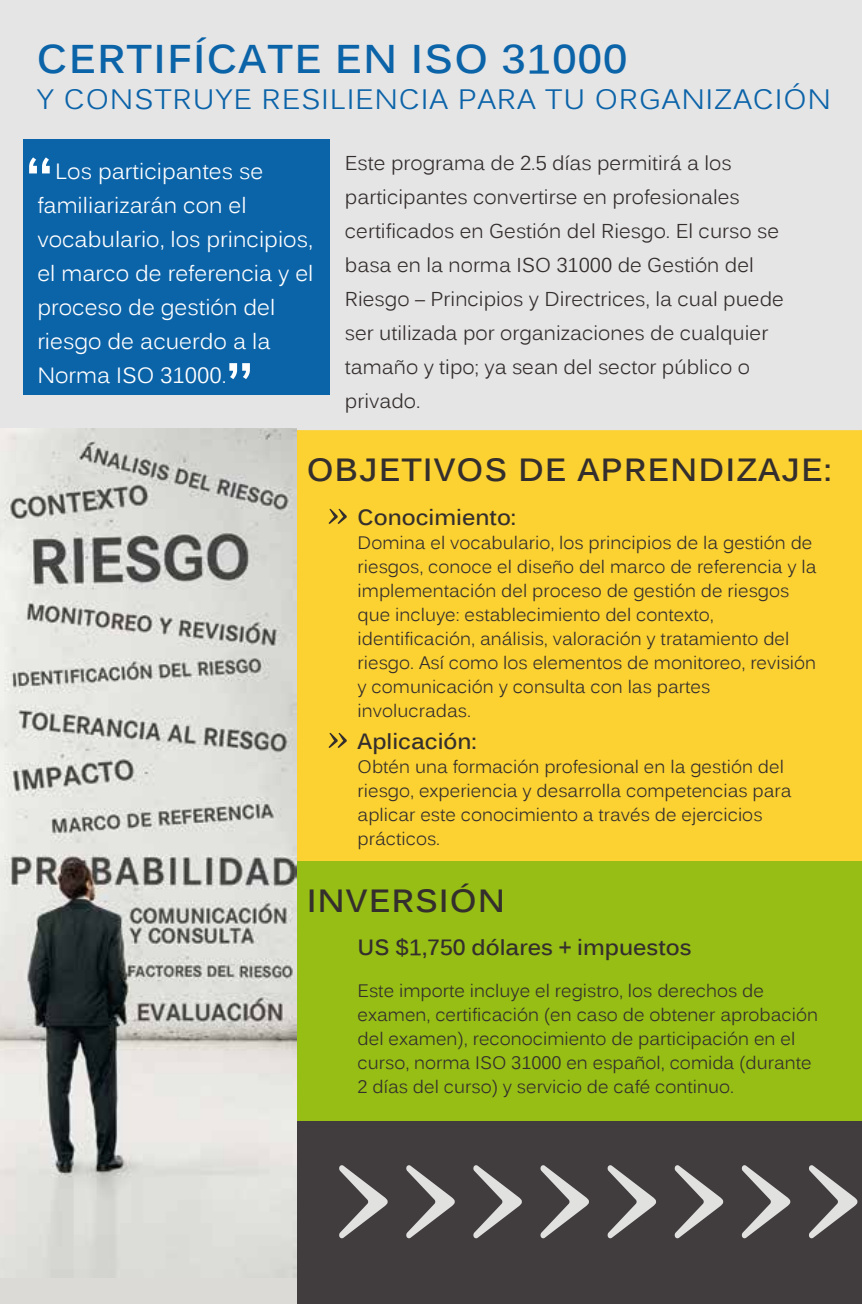
<style>
.page{position:relative;width:862px;height:1304px;background:#fff}
.page>*{position:absolute;margin:0;border:0;box-sizing:border-box;transform-origin:0 0}
.t1{font:700 condensed 58px "Tw Cen";color:#fff}
.t2{font:700 40px "Kalinga";letter-spacing:.03em;color:#0b63a8;scale:1.04 1}
.t3{font:700 32px "Kalinga";letter-spacing:.03em;color:#342e2d;scale:1.04 1}
.t4{font:28px "Kalinga";letter-spacing:.03em;color:#0b63a8;scale:1.04 1}
.t5{font:22px/34px "Kalinga";color:#fff}
.t6{font:700 22px "Kalinga";color:#342e2d}
.t7{font:20px/34px "Kalinga";color:#342e2d}
.t8{font:18px/24px "Kalinga";color:#342e2d}
</style>
<div class="page">
<div style="left:297px;top:1121px;width:565px;height:183px;background:#413d3e"></div>
<div style="left:297px;top:859px;width:565px;height:262px;background:#96be14"></div>
<div style="left:296px;top:429px;width:566px;height:431px;background:#fcd232"></div>
<div style="left:0;top:429px;width:297px;height:875px;background:#dbdad7"></div>
<div style="left:0;top:0;width:862px;height:430px;background:#e5e5e6"></div>
<div style="left:23px;top:139px;width:306px;height:256px;background:#0b63a8"></div>
<svg style="left:329px;top:509px;width:18px;height:15px"></svg>
<svg style="left:329px;top:733px;width:18px;height:15px"></svg>
<svg style="left:339px;top:1165px;width:49px;height:73px"></svg>
<svg style="left:406px;top:1165px;width:49px;height:73px"></svg>
<svg style="left:473px;top:1165px;width:49px;height:73px"></svg>
<svg style="left:540px;top:1165px;width:49px;height:73px"></svg>
<svg style="left:607px;top:1165px;width:49px;height:73px"></svg>
<svg style="left:675px;top:1165px;width:48px;height:73px"></svg>
<svg style="left:742px;top:1165px;width:48px;height:73px"></svg>
<svg style="left:809px;top:1165px;width:48px;height:73px"></svg>
<img style="left:0;top:429px;width:297px;height:848px">
<h2 class="t2" style="left:37px;top:32px;width:569px">CERTIFÍCATE EN ISO 31000</h2>
<h3 class="t4" style="left:37px;top:81px;width:765px">Y CONSTRUYE RESILIENCIA PARA TU ORGANIZACIÓN</h3>
<h1 class="t1" style="left:26px;top:140px;width:27px">“</h1>
<p class="t5" style="left:37px;top:157px;width:278px;text-indent:18px">Los participantes se familiarizarán con el vocabulario, los principios, el marco de referencia y el proceso de gestión del riesgo de acuerdo a la<br>Norma ISO 31000.</p>
<h1 class="t1" style="left:226px;top:345px;width:27px">”</h1>
<p class="t7" style="left:345px;top:148px;width:440px">Este programa de 2.5 días permitirá a los participantes convertirse en profesionales certificados en Gestión del Riesgo. El curso se basa en la norma ISO 31000 de Gestión del Riesgo – Principios y Directrices, la cual puede ser utilizada por organizaciones de cualquier tamaño y tipo; ya sean del sector público o privado.</p>
<h3 class="t3" style="left:307px;top:449px;width:506px">OBJETIVOS DE APRENDIZAJE:</h3>
<p class="t6" style="left:358px;top:502px;width:160px">Conocimiento:</p>
<p class="t8" style="left:358px;top:532px;width:460px">Domina el vocabulario, los principios de la gestión de riesgos, conoce el diseño del marco de referencia y la implementación del proceso de gestión de riesgos que incluye: establecimiento del contexto, identificación, análisis, valoración y tratamiento del riesgo. Así como los elementos de monitoreo, revisión y comunicación y consulta con las partes involucradas.</p>
<p class="t6" style="left:358px;top:727px;width:121px">Aplicación:</p>
<p class="t8" style="left:358px;top:757px;width:435px">Obtén una formación profesional en la gestión del riesgo, experiencia y desarrolla competencias para aplicar este conocimiento a través de ejercicios prácticos.</p>
<h3 class="t3" style="left:307px;top:880px;width:192px">INVERSIÓN</h3>
<p class="t6" style="left:358px;top:933px;width:335px">US $1,750 dólares + impuestos</p>
<p class="t8" style="left:358px;top:980px;width:462px">Este importe incluye el registro, los derechos de examen, certificación (en caso de obtener aprobación del examen), reconocimiento de participación en el curso, norma ISO 31000 en español, comida (durante 2 días del curso) y servicio de café continuo.</p>
</div>
